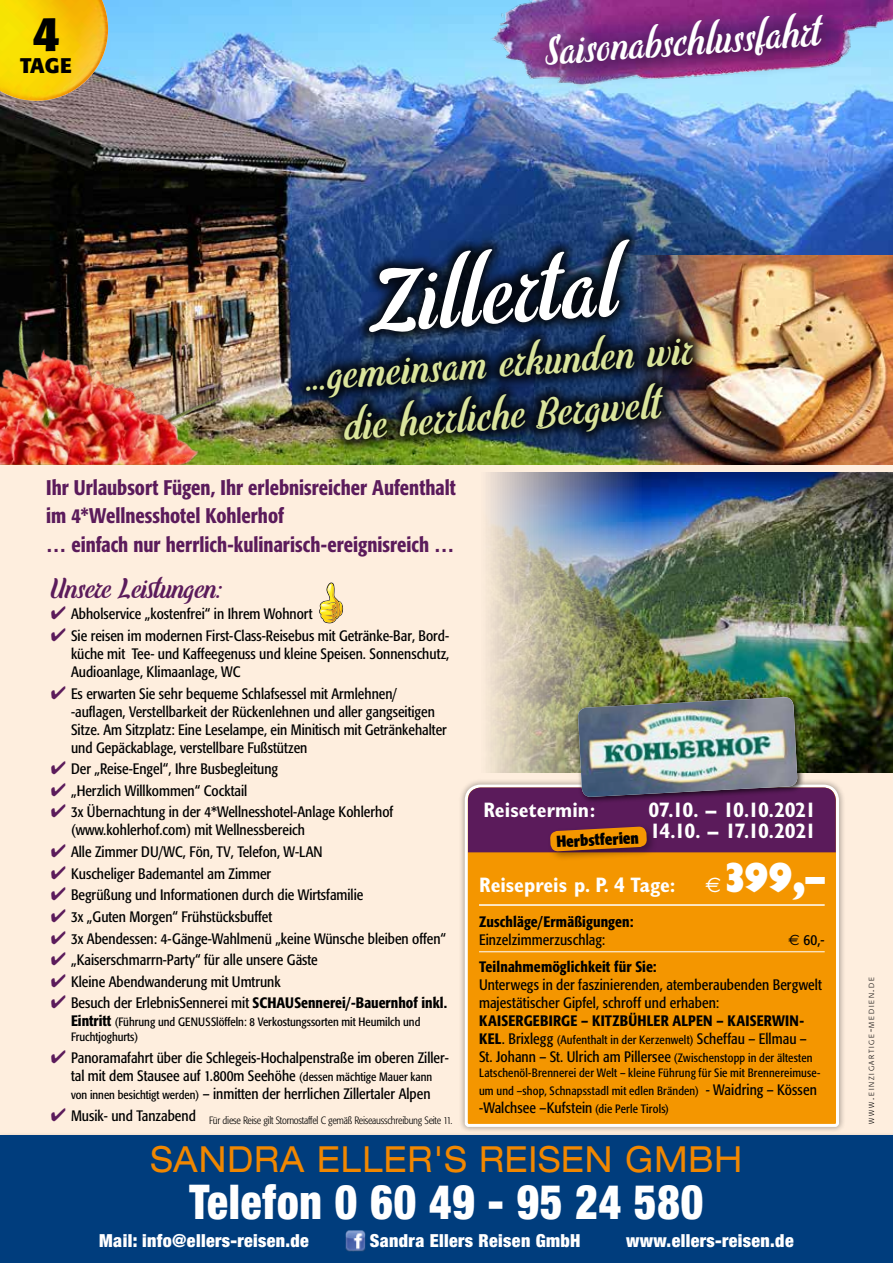
<style>
.page{position:relative;width:893px;height:1263px;background:#feeede}
.page>*{position:absolute;margin:0;border:0;box-sizing:border-box;transform-origin:0 0}
.t1{font:80.7px "Elley";color:#fff}
.t2{font:900 condensed 48px "Helvetica Neue";letter-spacing:.02em;color:#fff;scale:.9 1}
.t3{font:700 48px "Formata";color:#000}
.t4{font:42px "Gill Sans Extra Bold Display";color:#fff;scale:.9 1}
.t5{font:37.5px/51.9px "Elley";color:#dae49b;text-align:center}
.t6{font:36.45px "Elley";color:#fff}
.t7{font:expanded 36px "Helvetica Neue";letter-spacing:.03em;color:#f18700;scale:.9 1}
.t8{font:25.5px "Elley";letter-spacing:.02em;color:#5b1b5b}
.t9{font:500 condensed 21px/28.5px "Formata";color:#5b1b5b;scale:.96 1}
.t10{font:700 condensed 21px/21px "Gill Sans";letter-spacing:-.05em;color:#fff}
.t11{font:700 condensed 21px "Gill Sans";letter-spacing:-.005em;color:#fff}
.t12{font:700 21px "Formata";color:#000}
.t13{font:900 condensed 18px "Helvetica Neue";letter-spacing:.02em;color:#fff}
.t14{font:700 condensed 15.9px "Formata";color:#000}
.t15{font:condensed 15px/18px "Formata";color:#000}
.t16{font:500 condensed 15px "Formata";letter-spacing:.01em;color:#000}
.t17{font:condensed 12px/15px "Formata";letter-spacing:.01em;color:#000}
.t18{font:300 condensed 10.5px "Formata";letter-spacing:-.02em;color:#000}
.t19{font:300 7.35px "Formata";letter-spacing:.23em;color:#000}
.s1{color:#5b1b5b}
.s2{font-weight:400}
.s3{font-weight:500;font-size:15px}
.s4{font-size:12px}
.s5{font-family:"Euro Sans";font-size:21px}
.s6{font-family:"Euro Sans";font-stretch:normal}
.s7{font-size:15px}
.s8{font-size:10.5px}
</style>
<div class="page">
<div style="left:0;top:1131px;width:893px;height:132px;background:#f7e7d7"></div>
<div style="left:0;top:1135px;width:893px;height:128px;background:#003d7d"></div>
<img style="left:345px;top:1231px;width:20px;height:20px">
<img style="left:0;top:0;width:893px;height:465px">
<img style="left:714px;top:255px;width:179px;height:210px">
<img style="left:486px;top:472px;width:407px;height:301px">
<img style="left:480px;top:0;width:413px;height:97px">
<div style="left:529px;top:0;width:319px;height:91px;background:#000;opacity:.75"></div>
<div style="left:458px;top:778px;width:388px;height:355px;background:#000;opacity:.3"></div>
<div style="left:463px;top:783px;width:377px;height:345px;background:#f49600"></div>
<hr style="left:479px;top:904px;width:346px;height:2px;background:#fff">
<hr style="left:479px;top:951px;width:346px;height:1px;background:#fff">
<div style="left:547px;top:823px;width:110px;height:39px;background:#000;opacity:.35"></div>
<div style="left:575px;top:694px;width:230px;height:111px;background:#000;opacity:.75"></div>
<svg style="left:468px;top:697px;width:368px;height:155px"></svg>
<img style="left:578px;top:697px;width:220px;height:100px">
<img style="left:283px;top:221px;width:431px;height:244px">
<img style="left:0;top:307px;width:241px;height:158px">
<svg style="left:319px;top:582px;width:24px;height:41px"></svg>
<img style="left:0;top:0;width:114px;height:107px">
<h2 class="t3" style="left:32px;top:4px;width:29px">4</h2>
<h3 class="t12" style="left:20px;top:53px;width:53px">TAGE</h3>
<h3 class="t6" style="left:544px;top:27px;width:276px;rotate:-4deg">Saisonabschlussfahrt</h3>
<h1 class="t1" style="left:367px;top:249px;width:247px;rotate:-4deg">Zillertal</h1>
<h3 class="t5" style="left:303px;top:352px;width:389px;rotate:-4deg">...gemeinsam erkunden wir die herrliche Bergwelt</h3>
<h3 class="t9" style="left:46px;top:473px;width:428px">Ihr Urlaubsort Fügen, Ihr erlebnisreicher Aufenthalt im 4*Wellnesshotel Kohlerhof<br>… einfach nur herrlich-kulinarisch-ereignisreich …</h3>
<h3 class="t8" style="left:51px;top:571px;width:173px">Unsere Leistungen:</h3>
<p class="t15" style="left:51px;top:605px;width:263px"><span class="s1">✔</span> Abholservice „kostenfrei“ in Ihrem Wohnort</p>
<p class="t15" style="left:71px;top:627px;width:380px;text-align:justify;text-indent:-20px"><span class="s1">✔</span> Sie reisen im modernen First-Class-Reisebus mit Getränke-Bar, Bord&shy;küche mit Tee- und Kaffeegenuss und kleine Speisen. Sonnenschutz, Audioanlage, Klimaanlage, WC</p>
<p class="t15" style="left:71px;top:684px;width:377px;text-indent:-20px"><span class="s1">✔</span> Es erwarten Sie sehr bequeme Schlafsessel mit Armlehnen/ -auflagen, Verstellbarkeit der Rückenlehnen und aller gangseitigen Sitze. Am Sitzplatz: Eine Leselampe, ein Minitisch mit Getränkehalter und Gepäckablage, verstellbare Fußstützen</p>
<p class="t15" style="left:51px;top:760px;width:229px"><span class="s1">✔</span> Der „Reise-Engel“, Ihre Busbegleitung</p>
<p class="t15" style="left:51px;top:782px;width:198px"><span class="s1">✔</span> „Herzlich Willkommen“ Cocktail</p>
<p class="t15" style="left:71px;top:803px;width:324px;text-indent:-20px"><span class="s1">✔</span> 3x Übernachtung in der 4*Wellnesshotel-Anlage Kohlerhof (www.kohlerhof.com) mit Wellnessbereich</p>
<p class="t15" style="left:51px;top:843px;width:273px"><span class="s1">✔</span> Alle Zimmer DU/WC, Fön, TV, Telefon, W-LAN</p>
<p class="t15" style="left:51px;top:864px;width:222px"><span class="s1">✔</span> Kuscheliger Bademantel am Zimmer</p>
<p class="t15" style="left:51px;top:886px;width:314px"><span class="s1">✔</span> Begrüßung und Informationen durch die Wirtsfamilie</p>
<p class="t15" style="left:51px;top:908px;width:223px"><span class="s1">✔</span> 3x „Guten Morgen“ Frühstücksbuffet</p>
<p class="t15" style="left:51px;top:929px;width:397px"><span class="s1">✔</span> 3x Abendessen: 4-Gänge-Wahlmenü „keine Wünsche bleiben offen“</p>
<p class="t15" style="left:51px;top:951px;width:269px"><span class="s1">✔</span> „Kaiserschmarrn-Party“ für alle unsere Gäste</p>
<p class="t15" style="left:51px;top:972px;width:231px"><span class="s1">✔</span> Kleine Abendwanderung mit Umtrunk</p>
<p class="t16" style="left:51px;top:994px;width:398px"><span class="s1">✔</span> <span class="s2">Besuch der ErlebnisSennerei mit</span> SCHAUSennerei/-Bauernhof inkl.</p>
<p class="t17" style="left:71px;top:1015px;width:351px"><span class="s3">Eintritt</span> (Führung und GENUSSlöffeln: 8 Verkostungssorten mit Heumilch und<br>Fruchtjoghurts)</p>
<p class="t15" style="left:51px;top:1049px;width:400px;text-align:center"><span class="s1">✔</span> Panoramafahrt über die Schlegeis-Hochalpenstraße im oberen Ziller&shy;tal mit dem Stausee auf 1.800m Seehöhe <span class="s4">(dessen mächtige Mauer kann<br>von innen besichtigt werden)</span> – inmitten der herrlichen Zillertaler Alpen</p>
<p class="t18" style="left:51px;top:1114px;width:403px"><sup>✔</sup> <sup>Musik-</sup> <sup>und</sup> <sup>Tanzabend</sup> Für diese Reise gilt Stornostaffel C gemäß Reiseausschreibung Seite 11.</p>
<h3 class="t11" style="left:483px;top:798px;width:114px">Reisetermin:</h3>
<h3 class="t10" style="left:648px;top:800px;width:169px">07.10. – 10.10.2021<br>14.10. – 17.10.2021</h3>
<h3 class="t11" style="left:479px;top:872px;width:198px">Reisepreis p. P. 4 Tage:</h3>
<p class="t14" style="left:556px;top:832px;width:84px;rotate:-3deg">Herbstferien</p>
<h3 class="t4" style="left:705px;top:852px;width:134px"><span class="s5">E</span> 399,–</h3>
<p class="t16" style="left:479px;top:912px;width:156px">Zuschläge/Ermäßigungen:</p>
<p class="t15" style="left:479px;top:931px;width:128px">Einzelzimmerzuschlag:</p>
<p class="t15" style="left:788px;top:931px;width:38px"><span class="s6">E</span> 60,-</p>
<p class="t16" style="left:479px;top:957px;width:179px">Teilnahmemöglichkeit für Sie:</p>
<p class="t15" style="left:479px;top:976px;width:344px">Unterwegs in der faszinierenden, atemberaubenden Bergwelt majestätischer Gipfel, schroff und erhaben:</p>
<p class="t16" style="left:479px;top:1011px;width:326px">KAISERGEBIRGE – KITZBÜHLER ALPEN – KAISERWIN-</p>
<p class="t17" style="left:479px;top:1032px;width:329px"><span class="s3">KEL</span><span class="s7">. Brixlegg</span> (Aufenthalt in der Kerzenwelt) <span class="s7">Scheffau – Ellmau –</span></p>
<p class="t15" style="left:479px;top:1048px;width:335px">St. Johann – St. Ulrich am Pillersee <span class="s4">(Zwischenstopp in der ältesten</span></p>
<p class="t17" style="left:479px;top:1064px;width:343px;line-height:18px">Latschenöl-Brennerei der Welt – kleine Führung für Sie mit Brennereimuse&shy;um und –shop, Schnapsstadl mit edlen Bränden) <span class="s7">- Waidring – Kössen</span></p>
<p class="t15" style="left:479px;top:1099px;width:191px">-Walchsee –Kufstein <span class="s4">(die Perle Tirols)</span></p>
<h3 class="t7" style="left:151px;top:1137px;width:659px">SANDRA ELLER'S REISEN GMBH</h3>
<h2 class="t2" style="left:190px;top:1172px;width:572px">Telefon 0 60 49 - 95 24 580</h2>
<p class="t13" style="left:99px;top:1229px;width:211px">Mail: info@ellers-reisen.de</p>
<p class="t13" style="left:370px;top:1229px;width:212px">Sandra Ellers Reisen GmbH</p>
<p class="t13" style="left:626px;top:1229px;width:169px">www.ellers-reisen.de</p>
<p class="t19" style="left:867px;top:1123px;width:148px;rotate:-90deg">www<span class="s8">.</span>einzigartige<span class="s8">-</span>medien<span class="s8">.</span>de</p>
</div>
